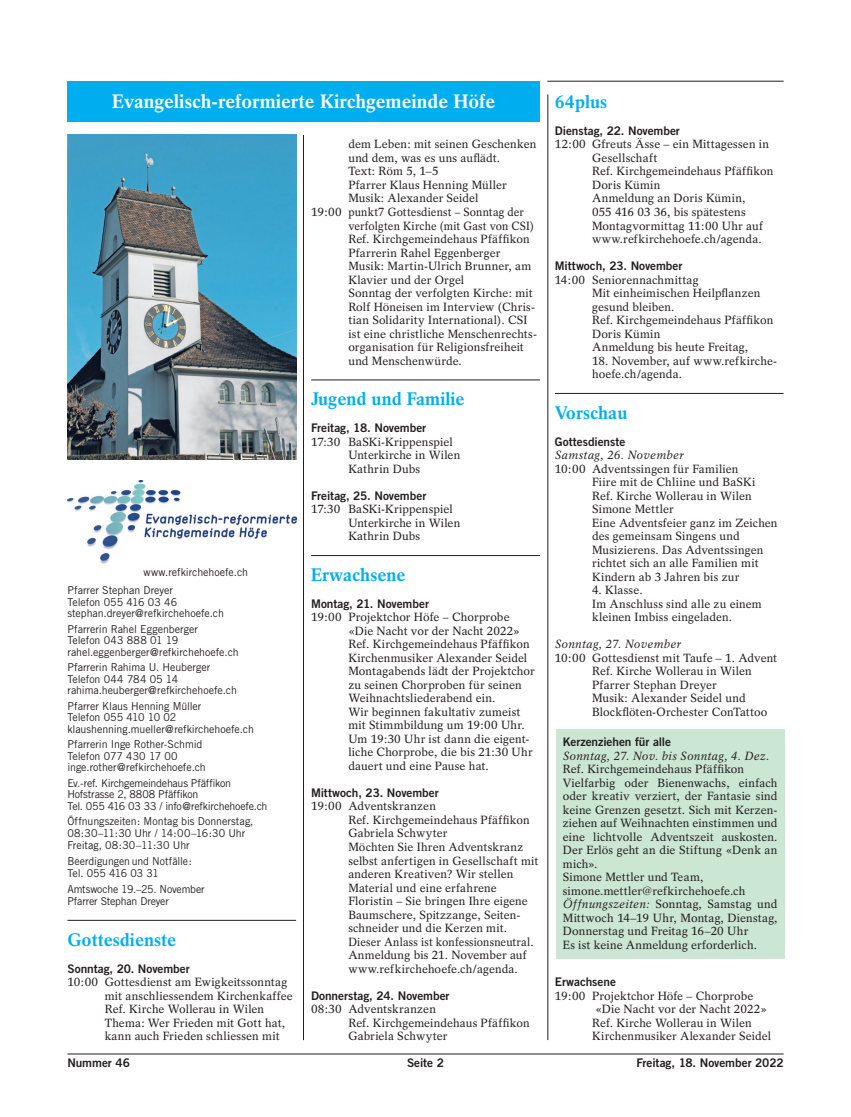
<style>
.page{position:relative;width:851px;height:1117px;background:#fff}
.page>*{position:absolute;margin:0;border:0;box-sizing:border-box;transform-origin:0 0}
.t1{font:700 19.38px "Rotation";color:#fff}
.t2{font:700 18.12px "Rotation";color:#00aeef}
.t3{font:11.88px/13.5px "Rotation";letter-spacing:.01em;color:#231f20}
.t4{font:11.88px "Trade Gothic Bold Two";letter-spacing:-.005em;color:#231f20}
.t5{font:italic 11.88px "Rotation";letter-spacing:.015em;color:#231f20}
.t6{font:11.88px "Rotation";letter-spacing:.01em;color:#231f20;scale:.95 1}
.t7{font:10.88px/11.6px "Trade Gothic";letter-spacing:-.005em;color:#231f20}
.t8{font:10.88px/11.6px "Trade Gothic";letter-spacing:-.025em;color:#231f20}
.s1{font-style:italic}
</style>
<div class="page">
<hr style="left:67px;top:1053px;width:716px;height:1px;background:#231f20">
<hr style="left:303px;top:135px;width:1px;height:904px;background:#231f20">
<div style="left:67px;top:81px;width:472px;height:40px;background:#00aeef"></div>
<img style="left:67px;top:135px;width:229px;height:324px">
<img style="left:67px;top:480px;width:229px;height:83px">
<hr style="left:547px;top:81px;width:236px;height:1px;background:#231f20">
<hr style="left:67px;top:919px;width:229px;height:1px;background:#231f20">
<hr style="left:311px;top:379px;width:228px;height:1px;background:#231f20">
<hr style="left:311px;top:555px;width:228px;height:1px;background:#231f20">
<hr style="left:547px;top:94px;width:1px;height:945px;background:#231f20">
<hr style="left:554px;top:393px;width:229px;height:1px;background:#231f20">
<div style="left:555px;top:729px;width:229px;height:229px;background:#cbe6d3"></div>
<h1 class="t1" style="left:112px;top:90px;width:384px">Evangelisch-reformierte Kirchgemeinde Höfe</h1>
<p class="t7" style="left:67px;top:562px;width:182px;line-height:18.4px;text-indent:76px">www.refkirchehoefe.ch<br>Pfarrer Stephan Dreyer</p>
<p class="t7" style="left:67px;top:595px;width:158px">Telefon 055 416 03 46 stephan.dreyer@refkirchehoefe.ch</p>
<p class="t7" style="left:67px;top:622px;width:173px">Pfarrerin Rahel Eggenberger<br>Telefon 043 888 01 19 rahel.eggenberger@refkirchehoefe.ch</p>
<p class="t7" style="left:67px;top:661px;width:171px">Pfarrerin Rahima U. Heuberger<br>Telefon 044 784 05 14 rahima.heuberger@refkirchehoefe.ch</p>
<p class="t7" style="left:67px;top:699px;width:188px">Pfarrer Klaus Henning Müller<br>Telefon 055 410 10 02 klaushenning.mueller@refkirchehoefe.ch</p>
<p class="t7" style="left:67px;top:738px;width:140px">Pfarrerin Inge Rother-Schmid<br>Telefon 077 430 17 00 inge.rother@refkirchehoefe.ch</p>
<p class="t8" style="left:67px;top:776px;width:202px">Ev.-ref. Kirchgemeindehaus Pfäffikon<br>Hofstrasse 2, 8808 Pfäffikon<br>Tel. 055 416 03 33 / info@refkirchehoefe.ch</p>
<p class="t7" style="left:67px;top:815px;width:187px">Öffnungszeiten: Montag bis Donnerstag,<br>08:30–11:30 Uhr / 14:00–16:30 Uhr<br>Freitag, 08:30–11:30 Uhr</p>
<p class="t7" style="left:67px;top:855px;width:126px">Beerdigungenund Notfälle:<br>Tel. 055 416 03 31</p>
<p class="t7" style="left:67px;top:883px;width:139px">Amtswoche 19.–25. November<br>Pfarrer Stephan Dreyer</p>
<h2 class="t2" style="left:67px;top:928px;width:110px">Gottesdienste</h2>
<p class="t4" style="left:67px;top:960px;width:124px">Sonntag, 20. November</p>
<p class="t3" style="left:105px;top:975px;width:189px;text-indent:-37px">10:00 Gottesdienst am Ewigkeitssonntag mit anschliessendem Kirchenkaffee Ref. Kirche Wollerau in Wilen Thema: Wer Frieden mit Gott hat, kann auch Frieden schliessen mit</p>
<p class="t3" style="left:348px;top:138px;width:189px">dem Leben: mit seinen Geschenken</p>
<p class="t3" style="left:348px;top:151px;width:153px">und dem, was es uns auflädt.</p>
<p class="t3" style="left:348px;top:165px;width:92px">Text: Röm 5, 1–5</p>
<p class="t3" style="left:348px;top:178px;width:160px">Pfarrer Klaus Henning Müller</p>
<p class="t3" style="left:348px;top:192px;width:132px">Musik: Alexander Seidel</p>
<p class="t3" style="left:311px;top:205px;width:214px">19:00 punkt7 Gottesdienst – Sonntag der</p>
<p class="t6" style="left:348px;top:218px;width:197px">verfolgten Kirche (mit Gast von CSI)</p>
<p class="t3" style="left:348px;top:232px;width:183px">Ref. Kirchgemeindehaus Pfäffikon</p>
<p class="t3" style="left:348px;top:246px;width:153px">Pfarrerin Rahel Eggenberger</p>
<p class="t3" style="left:348px;top:259px;width:184px">Musik: Martin-Ulrich Brunner, am</p>
<p class="t3" style="left:348px;top:273px;width:117px">Klavier und der Orgel</p>
<p class="t3" style="left:348px;top:286px;width:186px">Sonntag der verfolgten Kirche: mit</p>
<p class="t3" style="left:348px;top:300px;width:188px">Rolf Höneisen im Interview (Chris-</p>
<p class="t3" style="left:348px;top:313px;width:180px">tian Solidarity International). CSI</p>
<p class="t3" style="left:348px;top:327px;width:190px">ist eine christliche Menschenrechts-</p>
<p class="t3" style="left:348px;top:340px;width:177px">organisation für Religionsfreiheit</p>
<p class="t3" style="left:348px;top:354px;width:115px">und Menschenwürde.</p>
<h2 class="t2" style="left:311px;top:388px;width:155px">Jugend und Familie</h2>
<p class="t4" style="left:311px;top:420px;width:117px">Freitag, 18. November</p>
<p class="t3" style="left:348px;top:435px;width:113px;text-indent:-37px">17:30 BaSKi-Krippenspiel<br>Unterkirche in Wilen<br>Kathrin Dubs</p>
<p class="t4" style="left:311px;top:488px;width:117px">Freitag, 25. November</p>
<p class="t3" style="left:348px;top:502px;width:113px;text-indent:-37px">17:30 BaSKi-Krippenspiel<br>Unterkirche in Wilen<br>Kathrin Dubs</p>
<h2 class="t2" style="left:311px;top:563px;width:96px">Erwachsene</h2>
<p class="t4" style="left:311px;top:596px;width:119px">Montag, 21. November</p>
<p class="t3" style="left:348px;top:610px;width:188px;text-indent:-37px">19:00 Projektchor Höfe – Chorprobe «Die Nacht vor der Nacht 2022»<br>Ref. Kirchgemeindehaus Pfäffikon<br>Kirchenmusiker Alexander Seidel<br>Montagabends lädt der Projektchor zu seinen Chorproben für seinen<br>Weihnachtsliederabend ein.<br>Wir beginnen fakultativ zumeist mit Stimmbildung um 19:00 Uhr.<br>Um 19:30 Uhr ist dann die eigent&shy;liche Chorprobe, die bis 21:30 Uhr dauert und eine Pause hat.</p>
<p class="t4" style="left:311px;top:785px;width:129px">Mittwoch, 23. November</p>
<p class="t3" style="left:348px;top:799px;width:191px;text-indent:-37px">19:00 Adventskranzen<br>Ref. Kirchgemeindehaus Pfäffikon<br>Gabriela Schwyter<br>Möchten Sie Ihren Adventskranz selbst anfertigen in Gesellschaft mit anderen Kreativen? Wir stellen<br>Material und eine erfahrene<br>Floristin – Sie bringen Ihre eigene<br>Baumschere, Spitzzange, Seiten&shy;schneider und die Kerzen mit.<br>Dieser Anlass ist konfessionsneutral.<br>Anmeldung bis 21. November auf www.refkirchehoefe.ch/agenda.</p>
<p class="t4" style="left:311px;top:987px;width:140px">Donnerstag, 24. November</p>
<p class="t3" style="left:348px;top:1002px;width:183px;text-indent:-37px">08:30 Adventskranzen<br>Ref. Kirchgemeindehaus Pfäffikon<br>Gabriela Schwyter</p>
<h2 class="t2" style="left:554px;top:91px;width:54px">64plus</h2>
<p class="t4" style="left:554px;top:123px;width:126px">Dienstag, 22. November</p>
<p class="t3" style="left:592px;top:138px;width:183px;text-indent:-37px">12:00 Gfreuts Ässe – ein Mittagessen in<br>Gesellschaft<br>Ref. Kirchgemeindehaus Pfäffikon<br>Doris Kümin<br>Anmeldung an Doris Kümin,<br>055 416 03 36, bis spätestens<br>Montagvormittag 11:00 Uhr auf www.refkirchehoefe.ch/agenda.</p>
<p class="t4" style="left:554px;top:258px;width:129px">Mittwoch, 23. November</p>
<p class="t3" style="left:592px;top:273px;width:183px;text-indent:-37px">14:00 Seniorennachmittag<br>Mit einheimischen Heilpflanzen gesund bleiben.<br>Ref. Kirchgemeindehaus Pfäffikon<br>Doris Kümin<br>Anmeldung bis heute Freitag,</p>
<p class="t3" style="left:592px;top:354px;width:186px">18. November, auf www.refkirche&shy;hoefe.ch/agenda.</p>
<h2 class="t2" style="left:554px;top:401px;width:74px">Vorschau</h2>
<p class="t4" style="left:554px;top:434px;width:72px">Gottesdienste</p>
<p class="t5" style="left:554px;top:448px;width:130px">Samstag, 26. November</p>
<p class="t3" style="left:592px;top:462px;width:187px;text-indent:-37px">10:00 Adventssingen für Familien<br>Fiire mit de Chliine und BaSKi<br>Ref. Kirche Wollerau in Wilen<br>Simone Mettler<br>Eine Adventsfeier ganz im Zeichen des gemeinsam Singens und<br>Musizierens. Das Adventssingen richtet sich an alle Familien mit<br>Kindern ab 3 Jahren bis zur</p>
<p class="t3" style="left:592px;top:583px;width:171px">4. Klasse.<br>Im Anschluss sind alle zu einem kleinen Imbiss eingeladen.</p>
<p class="t5" style="left:554px;top:637px;width:128px">Sonntag, 27. November</p>
<p class="t3" style="left:592px;top:651px;width:186px;text-indent:-37px">10:00 Gottesdienst mit Taufe – 1. Advent<br>Ref. Kirche Wollerau in Wilen<br>Pfarrer Stephan Dreyer<br>Musik: Alexander Seidel und<br>Blockflöten-Orchester ConTattoo</p>
<p class="t4" style="left:562px;top:734px;width:110px">Kerzenziehen für alle</p>
<p class="t5" style="left:562px;top:748px;width:208px">Sonntag, 27. Nov. bis Sonntag, 4. Dez.</p>
<p class="t3" style="left:562px;top:762px;width:216px">Ref. Kirchgemeindehaus Pfäffikon Vielfarbig oder Bienenwachs, einfach oder kreativ verziert, der Fantasie sind keine Grenzen gesetzt. Sich mit Kerzen&shy;ziehen auf Weihnachten einstimmen und eine lichtvolle Adventszeit auskosten.<br>Der Erlös geht an die Stiftung «Denk an mich».<br>Simone Mettler und Team, simone.mettler@refkirchehoefe.ch <span class="s1">Öffnungszeiten:</span> Sonntag, Samstag und Mittwoch 14–19 Uhr, Montag, Dienstag, Donnerstag und Freitag 16–20 Uhr<br>Es ist keine Anmeldung erforderlich.</p>
<p class="t4" style="left:554px;top:974px;width:63px">Erwachsene</p>
<p class="t3" style="left:592px;top:988px;width:180px;text-indent:-37px">19:00 Projektchor Höfe – Chorprobe «Die Nacht vor der Nacht 2022»<br>Ref. Kirche Wollerau in Wilen<br>Kirchenmusiker Alexander Seidel</p>
<p class="t4" style="left:67px;top:1055px;width:64px">Nummer 46</p>
<p class="t4" style="left:407px;top:1055px;width:38px">Seite 2</p>
<p class="t4" style="left:636px;top:1055px;width:149px">Freitag, 18. November 2022</p>
</div>
